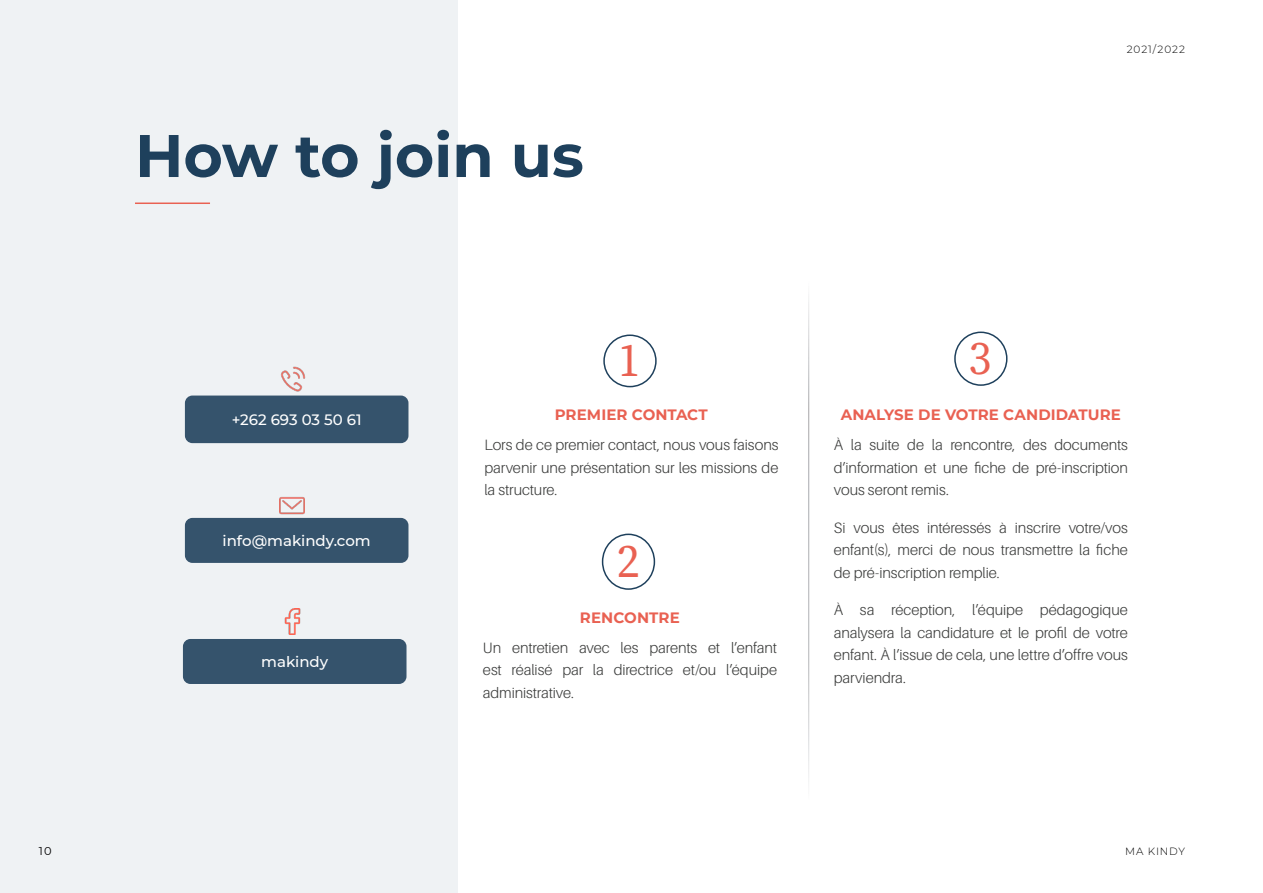
<style>
.page{position:relative;width:1263px;height:893px;background:#fff}
.page>*{position:absolute;margin:0;border:0;box-sizing:border-box;transform-origin:0 0}
.Titre{font:700 60px "Montserrat";color:#1e405c}
.Callout_Number{font:46.05px "Source Serif Pro";color:#e96152}
.Body{font:300 15px/22.5px "Aileron";letter-spacing:-.005em;color:#3b3c3b;text-align:justify}
.SousTitre{font:700 15px "Montserrat";letter-spacing:.005em;color:#e96152}
.t1{font:500 15px "Montserrat";color:#fff}
.t2{font:11.4px "Montserrat";color:#000}
.t3{font:300 10.5px "Montserrat";letter-spacing:.085em;color:#000}
</style>
<div class="page">
<div style="left:0;top:0;width:457px;height:893px;background:#eff2f4"></div>
<hr style="left:135px;top:203px;width:75px;height:1px;background:#e96152">
<div style="left:185px;top:396px;width:223px;height:47px;background:#35536c;border-radius:8px"></div>
<div style="left:185px;top:518px;width:223px;height:45px;background:#35536c;border-radius:8px"></div>
<div style="left:183px;top:639px;width:223px;height:45px;background:#35536c;border-radius:8px"></div>
<div style="left:603px;top:334px;width:54px;height:53px;border:2px solid #1e405c;border-radius:50%"></div>
<div style="left:602px;top:534px;width:53px;height:56px;border:2px solid #1e405c;border-radius:50%"></div>
<img style="left:281px;top:366px;width:25px;height:26px">
<img style="left:280px;top:497px;width:25px;height:21px">
<img style="left:284px;top:609px;width:17px;height:26px">
<div style="left:954px;top:332px;width:53px;height:54px;border:2px solid #1e405c;border-radius:50%"></div>
<p class="Titre" style="left:135px;top:112px;width:450px">How to join us</p>
<p class="t3" style="left:1127px;top:42px;width:60px">2021/2022</p>
<p class="t1" style="left:232px;top:409px;width:131px">+262 693 03 50 61</p>
<p class="t1" style="left:223px;top:530px;width:150px">info@makindy.com</p>
<p class="t1" style="left:261px;top:651px;width:69px">makindy</p>
<p class="Callout_Number" style="left:619px;top:330px;width:21px">1</p>
<p class="SousTitre" style="left:555px;top:404px;width:155px">PREMIER CONTACT</p>
<p class="Body" style="left:484px;top:434px;width:296px">Lors de ce premier contact, nous vous faisons parvenir une présentation sur les missions de la structure.</p>
<p class="Callout_Number" style="left:616px;top:531px;width:25px">2</p>
<p class="SousTitre" style="left:580px;top:606px;width:101px">RENCONTRE</p>
<p class="Body" style="left:483px;top:636px;width:296px">Un entretien avec les parents et l’enfant est réalisé par la directrice et/ou l’équipe administrative.</p>
<p class="Callout_Number" style="left:969px;top:328px;width:25px">3</p>
<p class="SousTitre" style="left:841px;top:404px;width:282px">ANALYSE DE VOTRE CANDIDATURE</p>
<p class="Body" style="left:834px;top:434px;width:296px">À la suite de la rencontre, des documents d’information et une fiche de pré-inscription vous seront remis.</p>
<p class="Body" style="left:834px;top:516px;width:296px">Si vous êtes intéressés à inscrire votre/vos enfant(s), merci de nous transmettre la fiche de pré-inscription remplie.</p>
<p class="Body" style="left:834px;top:599px;width:296px">À sa réception, l’équipe pédagogique analysera la candidature et le profil de votre enfant. À l’issue de cela, une lettre d’offre vous parviendra.</p>
<p class="t2" style="left:39px;top:843px;width:14px">10</p>
<p class="t3" style="left:1125px;top:844px;width:62px">MA KINDY</p>
</div>
